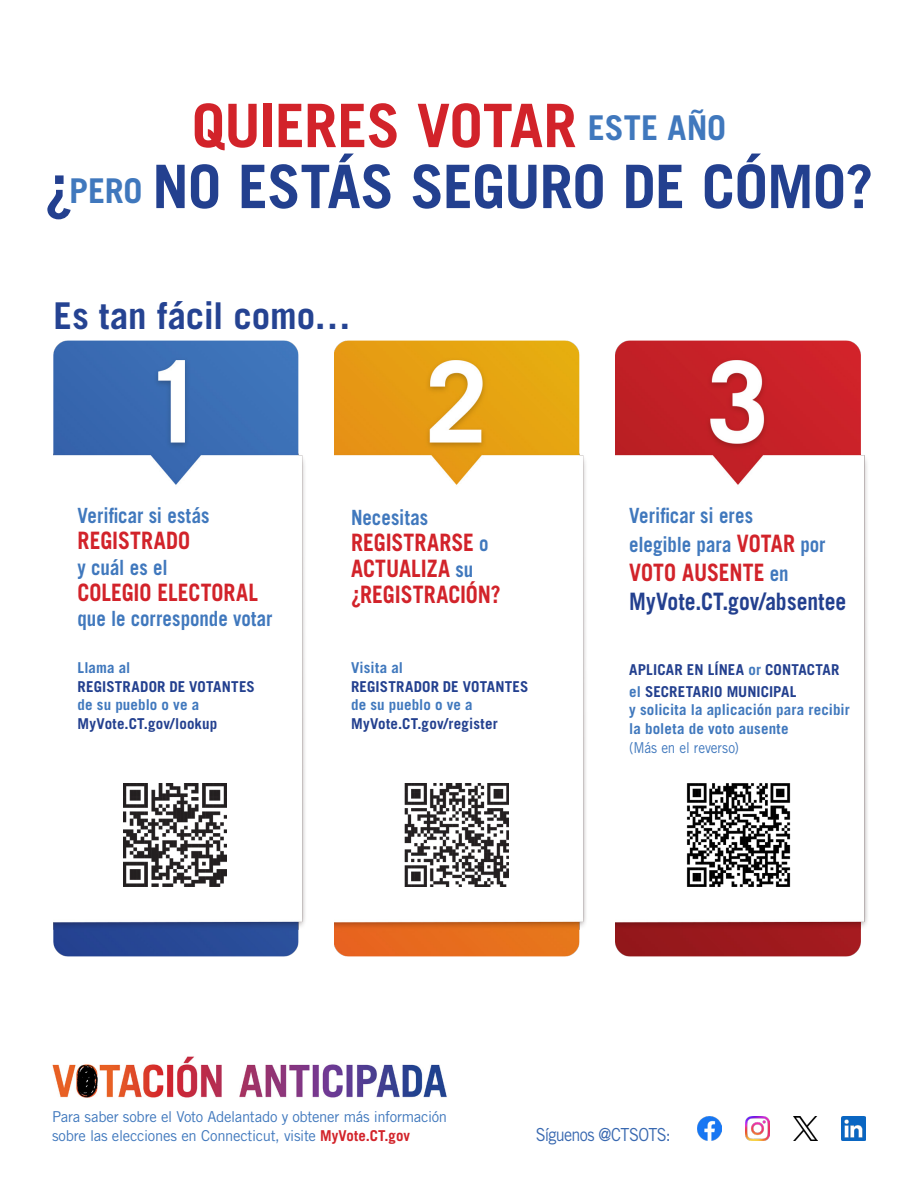
<style>
.page{position:relative;width:918px;height:1188px;background:#fff}
.page>*{position:absolute;margin:0;border:0;box-sizing:border-box;transform-origin:0 0}
.t1{font:700 60px/60.9px "Trade Gothic LT Std";letter-spacing:-.015em;color:#23408f;text-align:center}
.t2{font:700 36.9px "Trade Gothic LT Std";letter-spacing:-.005em;color:#254392}
.t3{font:700 24px/25.8px "Trade Gothic LT Std";color:#d2232a;scale:.9 1}
.t4{font:700 24px/28.8px "Trade Gothic LT Std";letter-spacing:.005em;color:#23408f;scale:.9 1}
.t5{font:700 21px/28.8px "Trade Gothic LT Std";color:#4078bd;scale:.9 1}
.t6{font:18px "Trade Gothic LT Std";letter-spacing:-.04em;color:#3868b0;scale:.9 1}
.t7{font:700 15px/21.6px "Trade Gothic LT Std";letter-spacing:.01em;color:#23408f}
.t8{font:15px/18.6px "Trade Gothic LT Std";letter-spacing:-.015em;color:#4078bd}
.t9{font:700 15px/18.6px "Trade Gothic LT Std";letter-spacing:.01em;color:#4078bd}
.t10{font:15px "Trade Gothic LT Std";letter-spacing:-.015em;color:#4078bd;scale:.9 1}
.s1{color:#d2232a}
.s2{font-size:34.2px;color:#4078bd}
.s3{font-size:21px;color:#4078bd}
.s4{font-size:24px;color:#d2232a}
.s5{color:#4078bd}
.s6{font-weight:700;color:#d2232a}
</style>
<div class="page">
<img style="left:54px;top:340px;width:251px;height:617px">
<img style="left:335px;top:340px;width:251px;height:617px">
<img style="left:616px;top:340px;width:252px;height:617px">
<img style="left:123px;top:783px;width:104px;height:104px">
<img style="left:405px;top:783px;width:104px;height:104px">
<img style="left:687px;top:783px;width:103px;height:104px">
<img style="left:698px;top:1117px;width:24px;height:24px">
<img style="left:746px;top:1117px;width:24px;height:24px">
<img style="left:841px;top:1117px;width:24px;height:24px">
<img style="left:794px;top:1117px;width:23px;height:24px">
<img style="left:52px;top:1056px;width:395px;height:42px">
<h1 class="t1" style="left:45px;top:94px;width:830px"><span class="s1">QUIERES VOTAR</span> <span class="s2">ESTE AÑO<br></span>¿<span class="s2">PERO</span> NO ESTÁS SEGURO DE CÓMO?</h1>
<h2 class="t2" style="left:54px;top:294px;width:299px">Es tan fácil como…</h2>
<h3 class="t5" style="left:78px;top:501px;width:148px">Verificar si estás</h3>
<h3 class="t3" style="left:78px;top:527px;width:126px">REGISTRADO</h3>
<h3 class="t5" style="left:78px;top:553px;width:102px">y cuál es el</h3>
<h3 class="t3" style="left:78px;top:579px;width:202px">COLEGIO ELECTORAL</h3>
<h3 class="t5" style="left:78px;top:604px;width:218px">que le corresponde votar</h3>
<p class="t9" style="left:78px;top:658px;width:54px">Llama al</p>
<p class="t7" style="left:78px;top:675px;width:179px">REGISTRADOR DE VOTANTES</p>
<p class="t9" style="left:78px;top:695px;width:123px">de su pueblo o ve a</p>
<p class="t7" style="left:78px;top:712px;width:141px">MyVote.CT.gov/lookup</p>
<h3 class="t5" style="left:351px;top:503px;width:87px">Necesitas</h3>
<h3 class="t3" style="left:351px;top:529px;width:168px">REGISTRARSE <span class="s3">o<br></span>ACTUALIZA <span class="s3">su </span>¿REGISTRACIÓN?</h3>
<p class="t9" style="left:351px;top:658px;width:53px">Visita al</p>
<p class="t7" style="left:351px;top:675px;width:179px">REGISTRADOR DE VOTANTES</p>
<p class="t9" style="left:351px;top:695px;width:123px">de su pueblo o ve a</p>
<p class="t7" style="left:351px;top:712px;width:148px">MyVote.CT.gov/register</p>
<h3 class="t5" style="left:629px;top:501px;width:220px">Verificar si eres<br>elegible para <span class="s4">VOTAR</span> por</h3>
<h3 class="t4" style="left:629px;top:558px;width:243px"><span class="s1">VOTO AUSENTE</span> <span class="s3">en<br></span>MyVote.CT.gov/absentee</h3>
<p class="t7" style="left:629px;top:659px;width:212px">APLICAR EN LÍNEA <span class="s5">or</span> CONTACTAR <span class="s5">el</span> SECRETARIO MUNICIPAL</p>
<p class="t9" style="left:629px;top:700px;width:222px">y solicita la aplicación para recibir la boleta de voto ausente</p>
<p class="t10" style="left:629px;top:738px;width:123px">(Más en el reverso)</p>
<p class="t8" style="left:52px;top:1107px;width:397px">Para saber sobre el Voto Adelantado y obtener más información sobre las elecciones en Connecticut, visite <span class="s6">MyVote.CT.gov</span></p>
<p class="t6" style="left:536px;top:1123px;width:152px">Síguenos @CTSOTS:</p>
</div>
